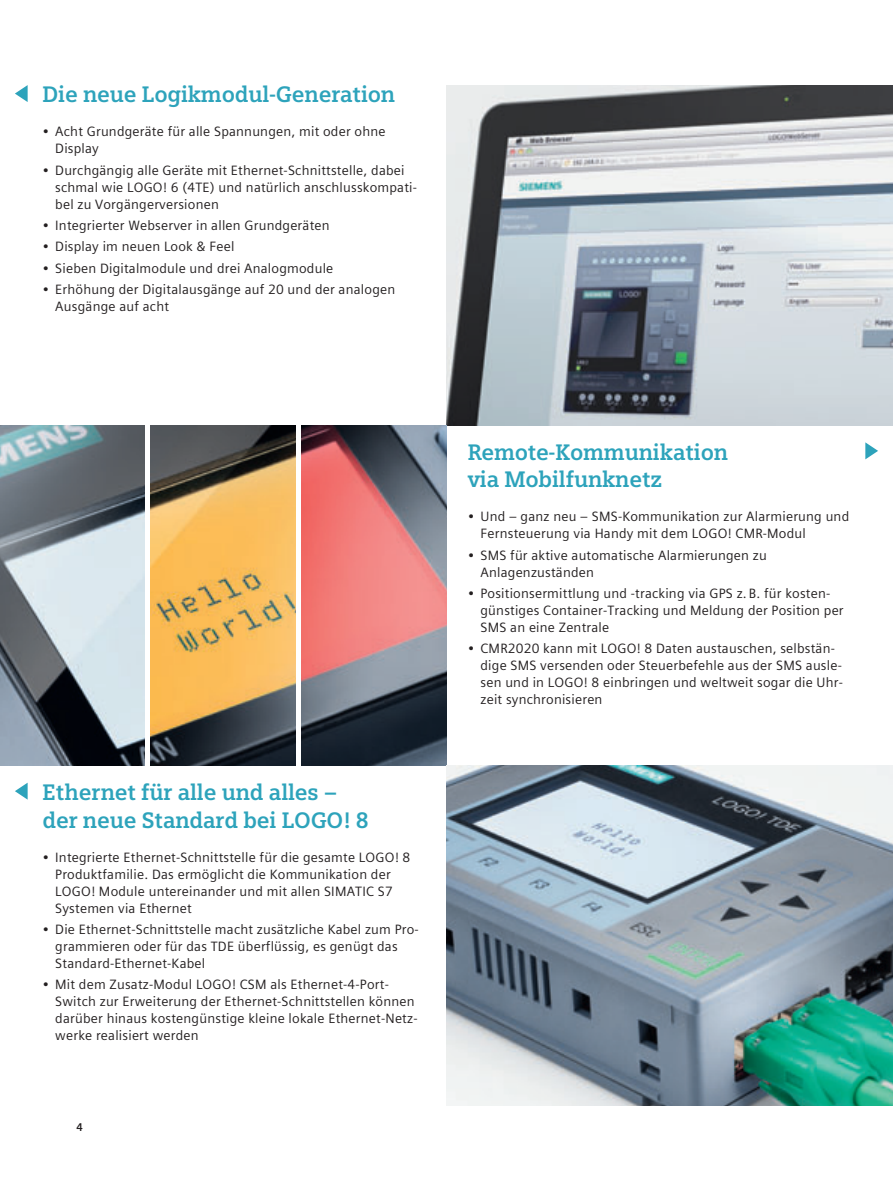
<style>
.page{position:relative;width:893px;height:1191px;background:#fff}
.page>*{position:absolute;margin:0;border:0;box-sizing:border-box;transform-origin:0 0}
.t1{font:700 22.5px/27.6px "Siemens Slab";letter-spacing:-.01em;color:#2da3bb}
.t2{font:13.5px/17px "Siemens Sans Global";letter-spacing:.015em;color:#231f20}
.t3{font:700 11.25px "Siemens Sans Global";color:#231f20}
</style>
<div class="page">
<img style="left:446px;top:85px;width:447px;height:340px">
<img style="left:151px;top:425px;width:145px;height:340px">
<img style="left:0;top:425px;width:145px;height:340px">
<img style="left:302px;top:425px;width:144px;height:340px">
<svg style="left:15px;top:85px;width:13px;height:17px"></svg>
<svg style="left:15px;top:782px;width:13px;height:17px"></svg>
<svg style="left:865px;top:442px;width:13px;height:17px"></svg>
<img style="left:446px;top:765px;width:447px;height:341px">
<h1 class="t1" style="left:43px;top:82px;width:354px">Die neue Logikmodul-Generation</h1>
<p class="t2" style="left:55px;top:123px;width:332px;text-indent:-13px">• Acht Grundgeräte für alle Spannungen, mit oder ohne<br>Display</p>
<p class="t2" style="left:55px;top:161px;width:363px;text-indent:-13px">• Durchgängig alle Geräte mit Ethernet-Schnittstelle, dabei schmal wie LOGO! 6 (4TE) und natürlich anschlusskompati&shy;bel zu Vorgängerversionen</p>
<p class="t2" style="left:43px;top:217px;width:289px">• Integrierter Webserver in allen Grundgeräten</p>
<p class="t2" style="left:43px;top:238px;width:194px">• Display im neuen Look &amp; Feel</p>
<p class="t2" style="left:43px;top:259px;width:292px">• Sieben Digitalmodule und drei Analogmodule</p>
<p class="t2" style="left:55px;top:280px;width:341px;text-indent:-13px">• Erhöhung der Digitalausgänge auf 20 und der analogen<br>Ausgänge auf acht</p>
<h1 class="t1" style="left:43px;top:779px;width:328px">Ethernet für alle und alles – der neue Standard bei LOGO! 8</h1>
<p class="t2" style="left:55px;top:848px;width:357px;text-indent:-13px">• Integrierte Ethernet-Schnittstelle für die gesamte LOGO! 8<br>Produktfamilie. Das ermöglicht die Kommunikation der LOGO! Module untereinander und mit allen SIMATIC S7<br>Systemen via Ethernet</p>
<p class="t2" style="left:55px;top:920px;width:365px;text-indent:-13px">• Die Ethernet-Schnittstelle macht zusätzliche Kabel zum Pro&shy;grammieren oder für das TDE überflüssig, es genügt das<br>Standard-Ethernet-Kabel</p>
<p class="t2" style="left:55px;top:976px;width:364px;text-indent:-13px">• Mit dem Zusatz-Modul LOGO! CSM als Ethernet-4-Port-Switch zur Erweiterung der Ethernet-Schnittstellen können darüber hinaus kostengünstige kleine lokale Ethernet-Netz&shy;werke realisiert werden</p>
<p class="t3" style="left:77px;top:1120px;width:8px">4</p>
<h1 class="t1" style="left:468px;top:439px;width:262px">Remote-Kommunikation via Mobilfunknetz</h1>
<p class="t2" style="left:480px;top:508px;width:370px;text-indent:-13px">• Und – ganz neu – SMS-Kommunikation zur Alarmierung und<br>Fernsteuerung via Handy mit dem LOGO! CMR-Modul</p>
<p class="t2" style="left:480px;top:546px;width:288px;text-indent:-13px">• SMS für aktive automatische Alarmierungen zu<br>Anlagenzuständen</p>
<p class="t2" style="left:480px;top:584px;width:365px;text-indent:-13px">• Positionsermittlung und -tracking via GPS z. B. für kosten&shy;günstiges Container-Tracking und Meldung der Position per<br>SMS an eine Zentrale</p>
<p class="t2" style="left:480px;top:640px;width:364px;text-indent:-13px">• CMR2020 kann mit LOGO! 8 Daten austauschen, selbstän&shy;dige SMS versenden oder Steuerbefehle aus der SMS ausle&shy;sen und in LOGO! 8 einbringen und weltweit sogar die Uhr&shy;zeit synchronisieren</p>
</div>
